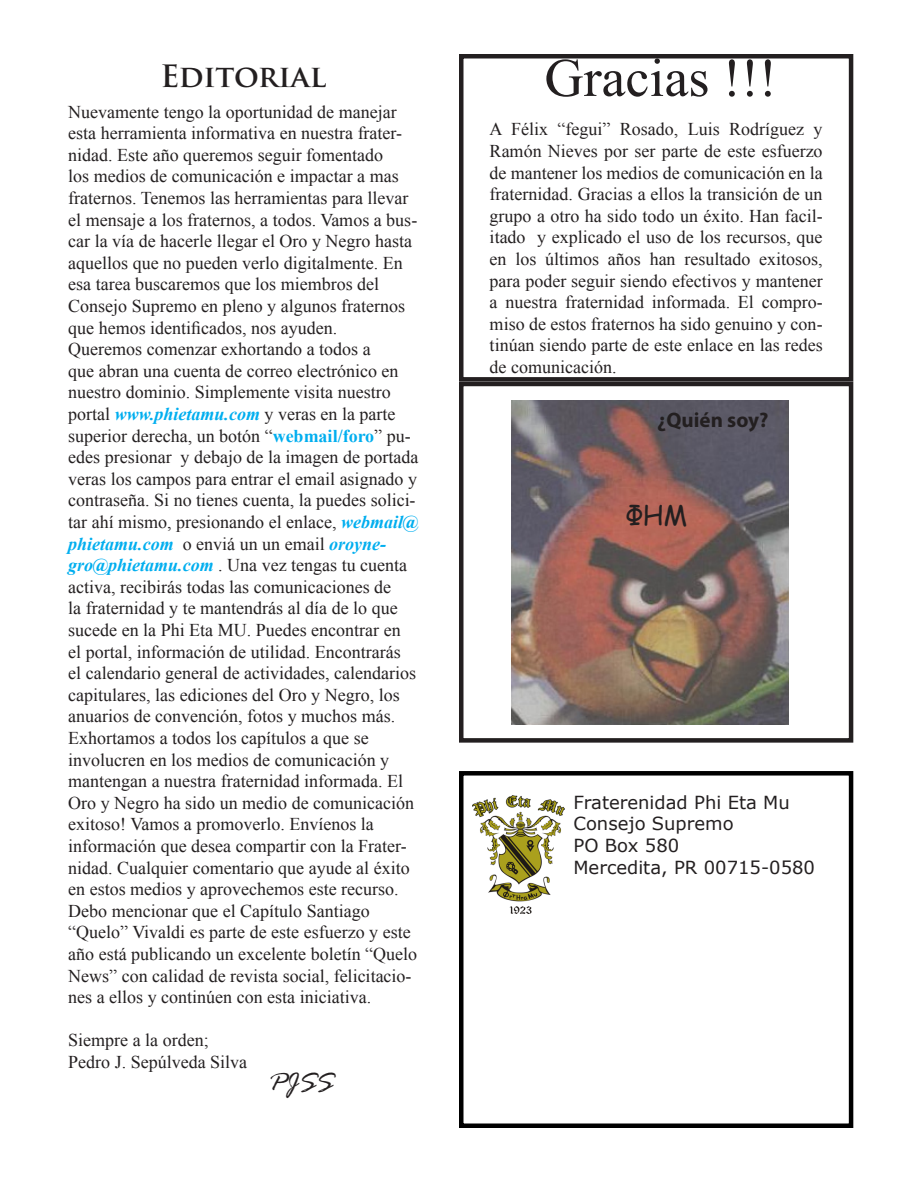
<style>
.page{position:relative;width:918px;height:1188px;background:#fff}
.page>*{position:absolute;margin:0;border:0;box-sizing:border-box;transform-origin:0 0}
.t1{font:54px "Times New Roman";color:#231f20}
.t2{font:700 30px "Trajan Pro";letter-spacing:-.005em;color:#231f20}
.t3{font:italic 27px "Rage";color:#231f20}
.t4{font:27px "Comic Sans MS";color:#231f20}
.t5{font:700 21px "Myriad Pro";color:#231f20}
.t6{font:18px/21.6px "Times New Roman";color:#231f20}
.t7{font:18px "Verdana";color:#231f20}
.s1{font-weight:700;font-style:italic;color:#00aeef}
.s2{font-weight:700;color:#00aeef}
</style>
<div class="page">
<img style="left:512px;top:400px;width:276px;height:324px">
<div style="left:459px;top:771px;width:394px;height:357px;border:4px solid #000"></div>
<div style="left:459px;top:54px;width:394px;height:328px;border:4px solid #231f20"></div>
<div style="left:459px;top:382px;width:394px;height:361px;border:4px solid #231f20"></div>
<img style="left:472px;top:795px;width:92px;height:119px">
<p class="t2" style="left:160px;top:57px;width:168px">Editorial</p>
<p class="t1" style="left:544px;top:42px;width:234px">Gracias !!!</p>
<p class="t6" style="left:490px;top:118px;width:335px;text-align:justify">A Félix “fegui” Rosado, Luis Rodríguez y Ramón Nieves por ser parte de este esfuerzo de mantener los medios de comunicación en la fraternidad. Gracias a ellos la transición de un grupo a otro ha sido todo un éxito. Han facil&shy;itado y explicado el uso de los recursos, que en los últimos años han resultado exitosos, para poder seguir siendo efectivos y mantener a nuestra fraternidad informada. El compro&shy;miso de estos fraternos ha sido genuino y con&shy;tinúan siendo parte de este enlace en las redes de comunicación.</p>
<p class="t6" style="left:68px;top:100px;width:351px">Nuevamente tengo la oportunidad de manejar esta herramienta informativa en nuestra frater&shy;nidad. Este año queremos seguir fomentado<br>los medios de comunicación e impactar a mas fraternos. Tenemos las herramientas para llevar el mensaje a los fraternos, a todos. Vamos a bus&shy;car la vía de hacerle llegar el Oro y Negro hasta aquellos que no pueden verlo digitalmente. En esa tarea buscaremos que los miembros del Consejo Supremo en pleno y algunos fraternos que hemos identificados, nos ayuden.</p>
<p class="t6" style="left:68px;top:338px;width:352px">Queremos comenzar exhortando a todos a<br>que abran una cuenta de correo electrónico en nuestro dominio. Simplemente visita nuestro portal <span class="s1">www.phietamu.com</span> y veras en la parte superior derecha, un botón “<span class="s2">webmail/foro</span>” pu&shy;edes presionar y debajo de la imagen de portada veras los campos para entrar el email asignado y contraseña. Si no tienes cuenta, la puedes solici&shy;tar ahí mismo, presionando el enlace, <span class="s1">webmail@ phietamu.com</span> o enviá un un email <span class="s1">oroyne&shy;gro@phietamu.com</span> . Una vez tengas tu cuenta activa, recibirás todas las comunicaciones de<br>la fraternidad y te mantendrás al día de lo que sucede en la Phi Eta MU. Puedes encontrar en<br>el portal, información de utilidad. Encontrarás<br>el calendario general de actividades, calendarios capitulares, las ediciones del Oro y Negro, los anuarios de convención, fotos y muchos más.</p>
<p class="t6" style="left:68px;top:727px;width:350px">Exhortamos a todos los capítulos a que se involucren en los medios de comunicación y mantengan a nuestra fraternidad informada. El Oro y Negro ha sido un medio de comunicación exitoso! Vamos a promoverlo. Envíenos la información que desea compartir con la Frater&shy;nidad. Cualquier comentario que ayude al éxito en estos medios y aprovechemos este recurso.<br>Debo mencionar que el Capítulo Santiago “Quelo” Vivaldi es parte de este esfuerzo y este año está publicando un excelente boletín “Quelo News” con calidad de revista social, felicitacio&shy;nes a ellos y continúen con esta iniciativa.</p>
<p class="t6" style="left:68px;top:1029px;width:142px">Siempre a la orden;</p>
<p class="t6" style="left:68px;top:1051px;width:180px">Pedro J. Sepúlveda Silva</p>
<p class="t5" style="left:657px;top:406px;width:113px">¿Quién soy?</p>
<p class="t4" style="left:626px;top:495px;width:63px">ΦHM</p>
<p class="t7" style="left:573px;top:790px;width:218px">Fraterenidad Phi Eta Mu</p>
<p class="t7" style="left:573px;top:811px;width:162px">Consejo Supremo</p>
<p class="t7" style="left:573px;top:833px;width:107px">PO Box 580</p>
<p class="t7" style="left:573px;top:855px;width:243px">Mercedita, PR 00715-0580</p>
<p class="t3" style="left:268px;top:1068px;width:65px">PJSS</p>
</div>
